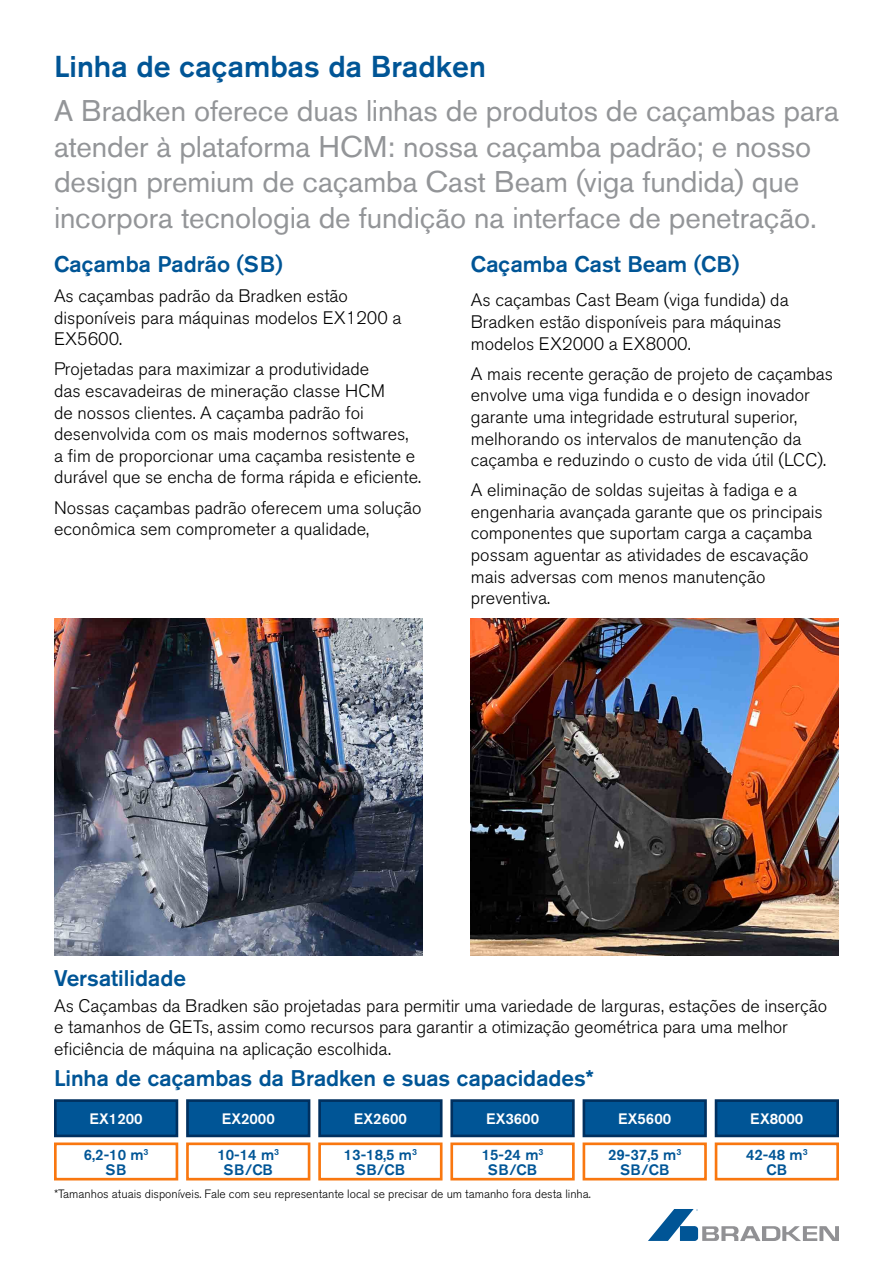
<style>
.page{position:relative;width:893px;height:1263px;background:#fff}
.page>*{position:absolute;margin:0;border:0;box-sizing:border-box;transform-origin:0 0}
.t1{font:500 30px "Akzidenz Grotesk BE";color:#005596}
.t2{font:29.7px/35.7px "Akzidenz Grotesk BE";letter-spacing:-.005em;color:#939598}
.t3{font:500 22.5px "Akzidenz Grotesk BE";color:#005596}
.t4{font:300 18px/21.6px "Akzidenz Grotesk BE";color:#000}
.t5{font:500 15px/15px "Akzidenz Grotesk BE";color:#005596;text-align:center}
.t6{font:500 15px "Akzidenz Grotesk BE";color:#fff}
.t7{font:300 12px "Akzidenz Grotesk BE";color:#000}
</style>
<div class="page">
<svg style="left:648px;top:1209px;width:191px;height:32px"></svg>
<div style="left:54px;top:1099px;width:124px;height:38px;background:#005596;border:3px solid #00305f"></div>
<div style="left:54px;top:1142px;width:124px;height:38px;border:3px solid #f9770f"></div>
<div style="left:186px;top:1099px;width:124px;height:38px;background:#005596;border:3px solid #00305f"></div>
<div style="left:186px;top:1142px;width:124px;height:38px;border:3px solid #f9770f"></div>
<div style="left:318px;top:1099px;width:125px;height:38px;background:#005596;border:3px solid #00305f"></div>
<div style="left:318px;top:1142px;width:125px;height:38px;border:3px solid #f9770f"></div>
<div style="left:450px;top:1099px;width:125px;height:38px;background:#005596;border:3px solid #00305f"></div>
<div style="left:450px;top:1142px;width:125px;height:38px;border:3px solid #f9770f"></div>
<div style="left:715px;top:1099px;width:124px;height:38px;background:#005596;border:3px solid #00305f"></div>
<div style="left:583px;top:1099px;width:124px;height:38px;background:#005596;border:3px solid #00305f"></div>
<div style="left:715px;top:1142px;width:124px;height:38px;border:3px solid #f9770f"></div>
<div style="left:583px;top:1142px;width:124px;height:38px;border:3px solid #f9770f"></div>
<img style="left:471px;top:618px;width:368px;height:337px">
<img style="left:54px;top:618px;width:368px;height:337px">
<h1 class="t1" style="left:54px;top:48px;width:433px">Linha de caçambas da Bradken</h1>
<h2 class="t2" style="left:54px;top:93px;width:787px">A Bradken oferece duas linhas de produtos de caçambas para atender à plataforma HCM: nossa caçamba padrão; e nosso design premium de caçamba Cast Beam (viga fundida) que incorpora tecnologia de fundição na interface de penetração.</h2>
<p class="t3" style="left:54px;top:250px;width:230px">Caçamba Padrão (SB)</p>
<p class="t4" style="left:54px;top:285px;width:349px">As caçambas padrão da Bradken estão disponíveis para máquinas modelos EX1200 a<br>EX5600.</p>
<p class="t4" style="left:54px;top:359px;width:369px">Projetadas para maximizar a produtividade<br>das escavadeiras de mineração classe HCM<br>de nossos clientes. A caçamba padrão foi desenvolvida com os mais modernos softwares, a fim de proporcionar uma caçamba resistente e durável que se encha de forma rápida e eficiente.</p>
<p class="t4" style="left:54px;top:497px;width:369px">Nossas caçambas padrão oferecem uma solução econômica sem comprometer a qualidade,</p>
<p class="t3" style="left:471px;top:250px;width:270px">Caçamba Cast Beam (CB)</p>
<p class="t4" style="left:471px;top:290px;width:319px">As caçambas Cast Beam (viga fundida) da<br>Bradken estão disponíveis para máquinas modelos EX2000 a EX8000.</p>
<p class="t4" style="left:471px;top:363px;width:364px">A mais recente geração de projeto de caçambas envolve uma viga fundida e o design inovador garante uma integridade estrutural superior, melhorando os intervalos de manutenção da caçamba e reduzindo o custo de vida útil (LCC).</p>
<p class="t4" style="left:471px;top:479px;width:353px">A eliminação de soldas sujeitas à fadiga e a engenharia avançada garante que os principais componentes que suportam carga a caçamba possam aguentar as atividades de escavação mais adversas com menos manutenção preventiva.</p>
<p class="t3" style="left:54px;top:964px;width:134px">Versatilidade</p>
<p class="t4" style="left:54px;top:995px;width:774px">As Caçambas da Bradken são projetadas para permitir uma variedade de larguras, estações de inserção e tamanhos de GETs, assim como recursos para garantir a otimização geométrica para uma melhor eficiência de máquina na aplicação escolhida.</p>
<p class="t3" style="left:54px;top:1064px;width:542px">Linha de caçambas da Bradken e suas capacidades*</p>
<p class="t6" style="left:90px;top:1109px;width:55px">EX1200</p>
<p class="t5" style="left:84px;top:1146px;width:66px">6,2-10 m<sup>3<br></sup>SB</p>
<p class="t6" style="left:222px;top:1109px;width:55px">EX2000</p>
<p class="t5" style="left:217px;top:1146px;width:63px">10-14 m<sup>3<br></sup>SB/CB</p>
<p class="t6" style="left:354px;top:1109px;width:55px">EX2600</p>
<p class="t5" style="left:344px;top:1146px;width:75px">13-18,5 m<sup>3<br></sup>SB/CB</p>
<p class="t6" style="left:486px;top:1109px;width:55px">EX3600</p>
<p class="t5" style="left:482px;top:1146px;width:63px">15-24 m<sup>3<br></sup>SB/CB</p>
<p class="t7" style="left:54px;top:1187px;width:538px">*Tamanhos atuais disponíveis. Fale com seu representante local se precisar de um tamanho fora desta linha.</p>
<p class="t6" style="left:618px;top:1109px;width:55px">EX5600</p>
<p class="t6" style="left:750px;top:1109px;width:55px">EX8000</p>
<p class="t5" style="left:746px;top:1146px;width:63px">42-48 m<sup>3<br></sup>CB</p>
<p class="t5" style="left:608px;top:1146px;width:75px">29-37,5 m<sup>3<br></sup>SB/CB</p>
</div>
